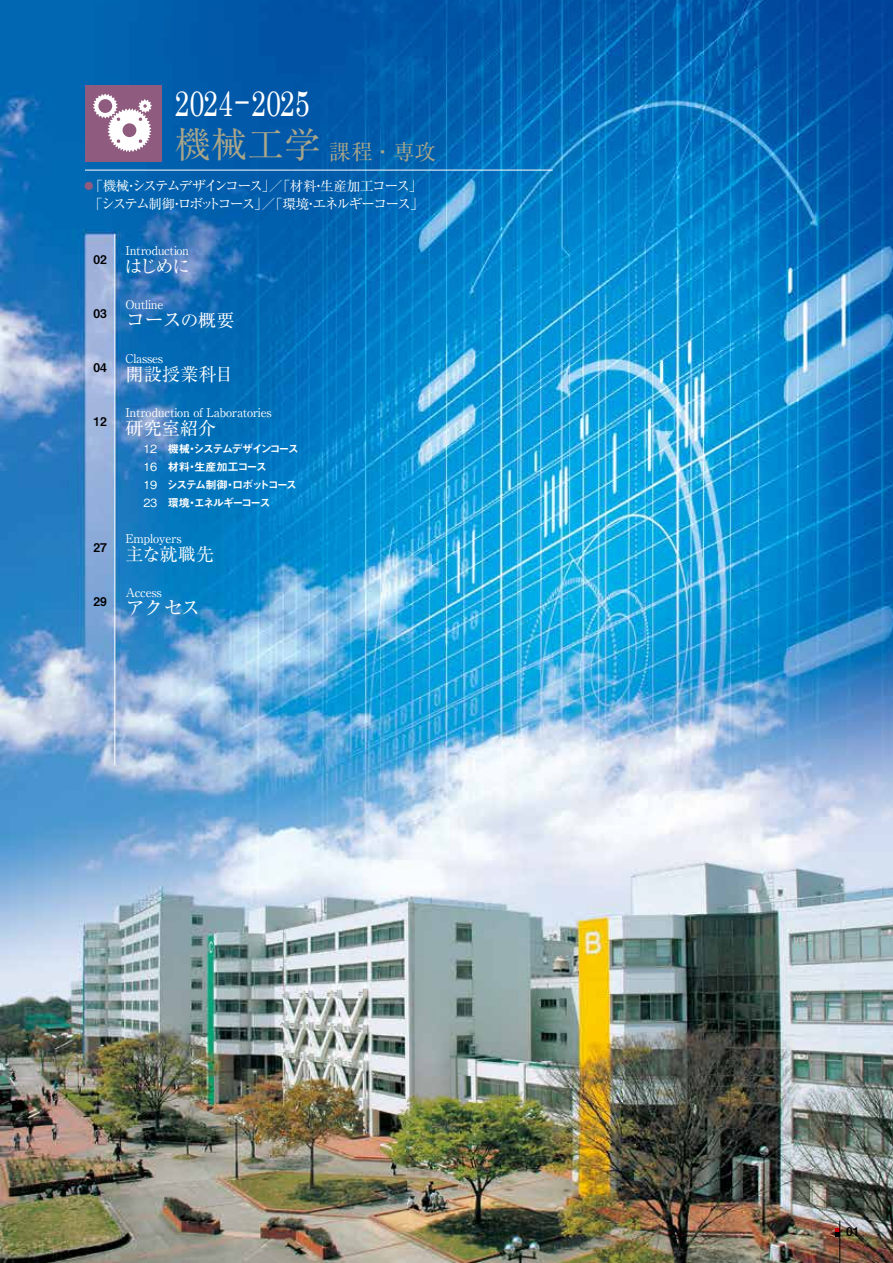
<style>
.page{position:relative;width:893px;height:1263px;background:#fff}
.page>*{position:absolute;margin:0;border:0;box-sizing:border-box;transform-origin:0 0}
.t1{font:36px "Century";color:#fff;scale:.75 1}
.t2{font:21.6px "Ryumin Pro";color:#a8a58a}
.t3{font:19.8px "Ryumin Pro";letter-spacing:-.055em;color:#fff}
.t4{font:18px "Ryumin Pro";letter-spacing:.01em;color:#fff}
.t5{font:14.1px "Ryumin Pro";letter-spacing:-.17em;color:#fff}
.t6{font:13.5px "Ryumin Pro";letter-spacing:-.02em;color:#fff}
.t7{font:12px "Ryumin Pro";letter-spacing:-.02em;color:#fff}
.t8{font:12px "Midashi Go Pro MB31";color:#000}
.t9{font:12px "Ryumin Pro";letter-spacing:-.045em;color:#fff}
.t10{font:11.25px/18px "Midashi Go Pro MB31";letter-spacing:-.15em;color:#fff}
.s1{font-family:"Koz Go Pro"}
.s2{font-size:36px}
.s3{color:#8f5c7f}
.s4{font-size:14.1px}
.s5{font-size:13.5px}
.s6{font-size:18px}
.s7{font-family:"Gothic BBB Pro";font-weight:500}
</style>
<div class="page">
<img style="left:0;top:0;width:893px;height:1263px">
<svg style="left:836px;top:1228px;width:4px;height:8px"></svg>
<hr style="left:840px;top:1220px;width:1px;height:43px;background:#000">
<hr style="left:85px;top:170px;width:468px;height:1px;background:#fff">
<hr style="left:115px;top:234px;width:1px;height:531px;background:#fff">
<div style="left:85px;top:85px;width:77px;height:77px;background:#8f5c7f"></div>
<svg style="left:93px;top:94px;width:59px;height:58px"></svg>
<h1 class="t1" style="left:174px;top:72px;width:182px">2024<span class="s1">－</span>2025</h1>
<h2 class="t2" style="left:174px;top:134px;width:263px"><span class="s2">機械工学</span> 課程・専攻</h2>
<p class="t6" style="left:82px;top:176px;width:342px"><span class="s3">●</span>「機械・<span class="s4">システムデザインコース</span>」／「材料・生産加工<span class="s4">コース</span>」</p>
<p class="t5" style="left:89px;top:193px;width:336px"><span class="s5">「</span>システム<span class="s5">制御・</span>ロボットコース<span class="s5">」／「環境・</span>エネルギーコース<span class="s5">」</span></p>
<p class="t8" style="left:94px;top:249px;width:15px">02</p>
<p class="t8" style="left:94px;top:303px;width:15px">03</p>
<p class="t8" style="left:94px;top:357px;width:15px">04</p>
<p class="t8" style="left:94px;top:411px;width:15px">12</p>
<p class="t8" style="left:94px;top:537px;width:15px">27</p>
<p class="t8" style="left:94px;top:591px;width:15px">29</p>
<p class="t9" style="left:125px;top:241px;width:65px">Introduction</p>
<h3 class="t4" style="left:125px;top:252px;width:67px">はじめに</h3>
<p class="t7" style="left:125px;top:295px;width:40px">Outline</p>
<h3 class="t3" style="left:125px;top:304px;width:111px">コース<span class="s6">の概要</span></h3>
<p class="t7" style="left:125px;top:349px;width:39px">Classes</p>
<h3 class="t4" style="left:125px;top:360px;width:109px">開設授業科目</h3>
<p class="t7" style="left:125px;top:403px;width:148px">Introduction of Laboratories</p>
<h3 class="t4" style="left:125px;top:414px;width:92px">研究室紹介</h3>
<p class="t10" style="left:143px;top:439px;width:157px"><span class="s7">12</span> 機械・システムデザインコース<br><span class="s7">16</span> 材料・生産加工コース<br><span class="s7">19</span> システム制御・ロボットコース<br><span class="s7">23</span> 環境・エネルギーコース</p>
<p class="t7" style="left:125px;top:529px;width:58px">Employers</p>
<h3 class="t4" style="left:125px;top:540px;width:90px">主な就職先</h3>
<p class="t7" style="left:125px;top:583px;width:38px">Access</p>
<h3 class="t3" style="left:125px;top:592px;width:77px">アクセス</h3>
<p class="t8" style="left:846px;top:1222px;width:15px">01</p>
</div>
